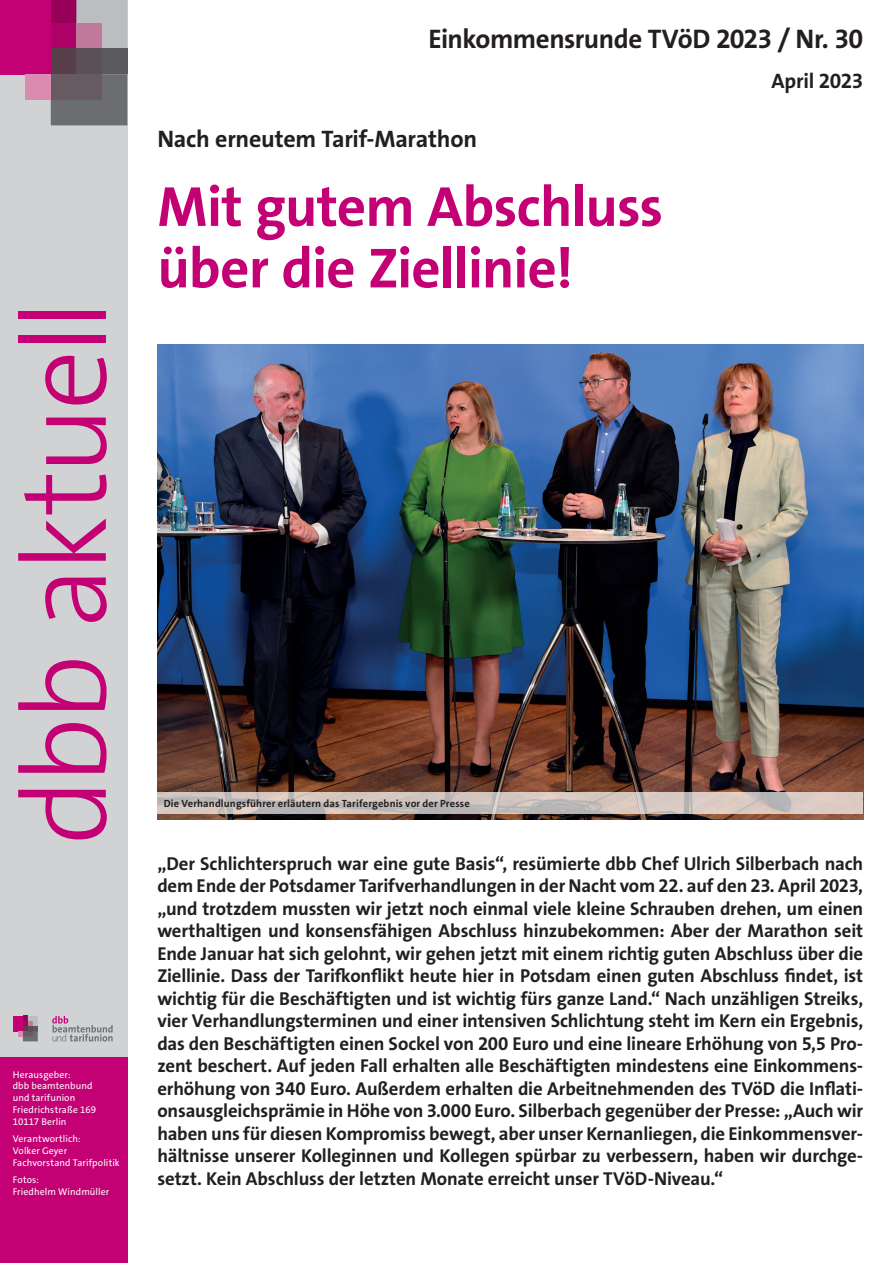
<style>
.page{position:relative;width:893px;height:1263px;background:#fff}
.page>*{position:absolute;margin:0;border:0;box-sizing:border-box;transform-origin:0 0}
.t1{font:300 120px "The Sans Os F";letter-spacing:-.045em;color:#c30175}
.t2{font:700 57px/61.5px "The Sans Os F";letter-spacing:-.015em;color:#c30175}
.t3{font:700 27px "The Sans Os F";letter-spacing:-.02em;color:#231f20}
.t4{font:700 24px "The Sans Os F";letter-spacing:-.01em;color:#231f20}
.t5{font:700 21px "The Sans Os F";letter-spacing:-.015em;color:#231f20}
.t6{font:700 18.75px/22.5px "The Sans Os F";letter-spacing:-.005em;color:#231f20;text-align:justify}
.t7{font:700 10.5px "The Sans Os F";letter-spacing:.01em;color:#231f20}
.t8{font:9.75px/11.7px "The Sans Os F";letter-spacing:.01em;color:#fff}
</style>
<div class="page">
<div style="left:0;top:0;width:127px;height:1263px;background:#d1d2d4"></div>
<div style="left:0;top:0;width:51px;height:74px;background:#c30175"></div>
<div style="left:51px;top:0;width:25px;height:23px;background:#970059"></div>
<div style="left:51px;top:23px;width:25px;height:26px;background:#ac0167"></div>
<div style="left:51px;top:49px;width:25px;height:25px;background:#573e4b"></div>
<svg style="left:76px;top:0;width:51px;height:49px;background:#baa8b3"></svg>
<div style="left:76px;top:49px;width:26px;height:25px;background:#5c5056"></div>
<div style="left:102px;top:49px;width:25px;height:25px;background:#5a5a5d"></div>
<svg style="left:51px;top:74px;width:76px;height:51px;background:#6a666b"></svg>
<div style="left:25px;top:74px;width:26px;height:26px;background:#dc8bb0"></div>
<div style="left:0;top:1057px;width:127px;height:206px;background:#c30175"></div>
<svg style="left:52px;top:1016px;width:61px;height:25px"></svg>
<div style="left:13px;top:1016px;width:10px;height:15px;background:#c30175"></div>
<svg style="left:18px;top:1016px;width:20px;height:25px"></svg>
<img style="left:157px;top:345px;width:706px;height:475px">
<svg style="left:157px;top:792px;width:706px;height:21px;background:#ccc2bd"></svg>
<h1 class="t1" style="left:-12px;top:845px;width:547px;rotate:-90deg">dbb aktuell</h1>
<p class="t8" style="left:13px;top:1069px;width:85px">Herausgeber:<br>dbb beamtenbund und tarifunion<br>Friedrichstraße 169<br>10117 Berlin</p>
<p class="t8" style="left:13px;top:1133px;width:108px">Verantwortlich:<br>Volker Geyer<br>Fachvorstand Tarifpolitik</p>
<p class="t8" style="left:13px;top:1174px;width:98px">Fotos:<br>Friedhelm Windmüller</p>
<h3 class="t3" style="left:428px;top:21px;width:436px">Einkommensrunde TVöD 2023 / Nr. 30</h3>
<p class="t5" style="left:771px;top:68px;width:93px">April 2023</p>
<p class="t4" style="left:157px;top:123px;width:321px">Nach erneutem Tarif-Marathon</p>
<h2 class="t2" style="left:157px;top:176px;width:507px">Mit gutem Abschluss über die Ziellinie!</h2>
<p class="t7" style="left:164px;top:796px;width:308px">Die Verhandlungsführer erläutern das Tarifergebnis vor der Presse</p>
<p class="t6" style="left:157px;top:852px;width:707px">„Der Schlichterspruch war eine gute Basis“, resümierte dbb Chef Ulrich Silberbach nach dem Ende der Potsdamer Tarifverhandlungen in der Nacht vom 22. auf den 23. April 2023, „und trotzdem mussten wir jetzt noch einmal viele kleine Schrauben drehen, um einen werthaltigen und konsensfähigen Abschluss hinzubekommen: Aber der Marathon seit Ende Januar hat sich gelohnt, wir gehen jetzt mit einem richtig guten Abschluss über die Ziellinie. Dass der Tarifkonflikt heute hier in Potsdam einen guten Abschluss findet, ist wichtig für die Beschäftigten und ist wichtig fürs ganze Land.“ Nach unzähligen Streiks, vier Verhandlungsterminen und einer intensiven Schlichtung steht im Kern ein Ergebnis, das den Beschäftigten einen Sockel von 200 Euro und eine lineare Erhöhung von 5,5 Pro&shy;zent beschert. Auf jeden Fall erhalten alle Beschäftigten mindestens eine Einkommens&shy;erhöhung von 340 Euro. Außerdem erhalten die Arbeitnehmenden des TVöD die Inflati&shy;onsausgleichsprämie in Höhe von 3.000 Euro. Silberbach gegenüber der Presse: „Auch wir haben uns für diesen Kompromiss bewegt, aber unser Kernanliegen, die Einkommensver&shy;hältnisse unserer Kolleginnen und Kollegen spürbar zu verbessern, haben wir durchge&shy;setzt. Kein Abschluss der letzten Monate erreicht unser TVöD-Niveau.“</p>
</div>
